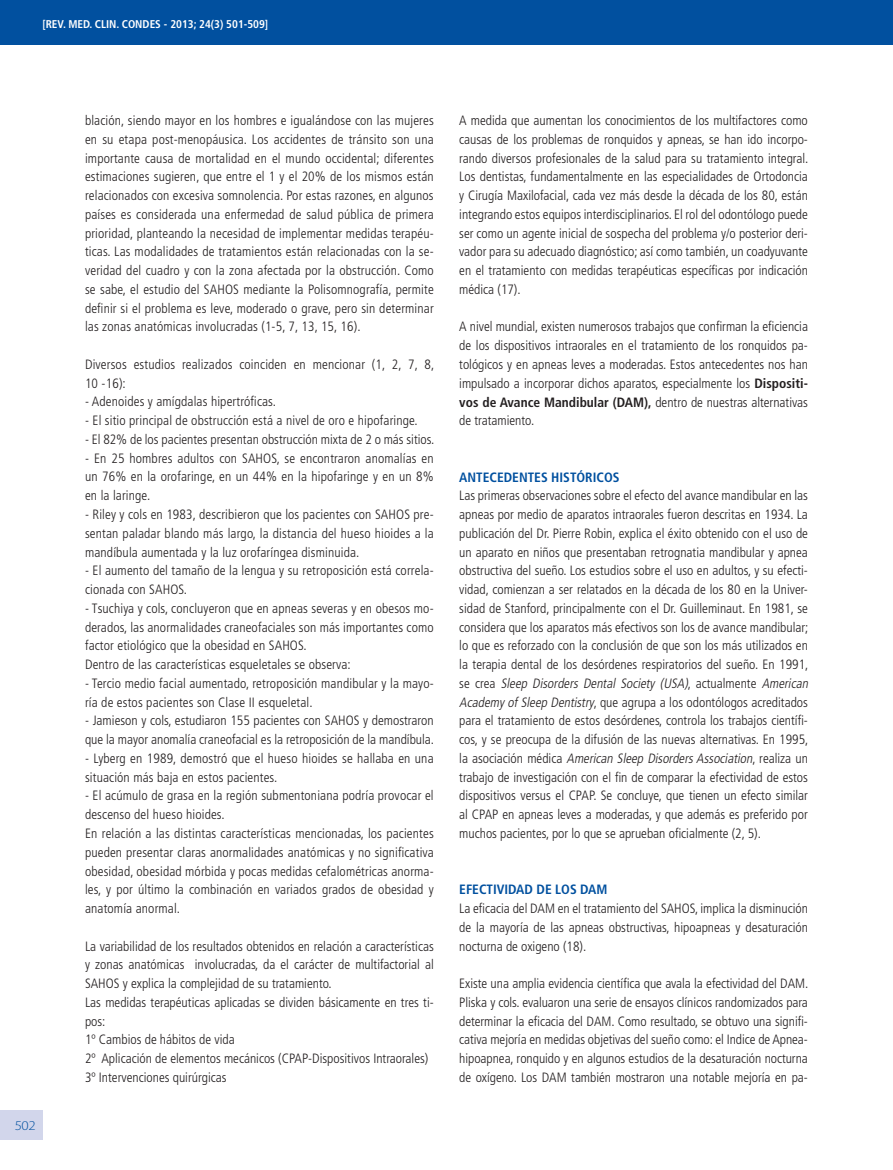
<style>
.page{position:relative;width:893px;height:1170px;background:#fff}
.page>*{position:absolute;margin:0;border:0;box-sizing:border-box;transform-origin:0 0}
.t1{font:300 condensed 13.5px/18.8px "Frutiger";color:#231f20}
.t2{font:700 condensed 13.5px "Frutiger";color:#01509f}
.t3{font:300 13.5px "Myriad Pro";color:#01509f;scale:1.1 1}
.t4{font:700 condensed 11.25px "Frutiger";color:#fff}
.s1{font-weight:700}
.s2{font-style:italic}
</style>
<div class="page">
<div style="left:0;top:1110px;width:43px;height:30px;background:#d2d6eb"></div>
<div style="left:0;top:0;width:893px;height:44px;background:#01509f"></div>
<p class="t4" style="left:42px;top:17px;width:227px">[REV. MED. CLIN. CONDES - 2013; 24(3) 501-509]</p>
<p class="t3" style="left:15px;top:1117px;width:21px">502</p>
<p class="t1" style="left:85px;top:111px;width:350px;text-align:justify">blación, siendo mayor en los hombres e igualándose con las mujeres en su etapa post-menopáusica. Los accidentes de tránsito son una importante causa de mortalidad en el mundo occidental; diferentes estimaciones sugieren, que entre el 1 y el 20% de los mismos están relacionados con excesiva somnolencia. Por estas razones, en algunos países es considerada una enfermedad de salud pública de primera prioridad, planteando la necesidad de implementar medidas terapéu&shy;ticas. Las modalidades de tratamientos están relacionadas con la se&shy;veridad del cuadro y con la zona afectada por la obstrucción. Como se sabe, el estudio del SAHOS mediante la Polisomnografía, permite definir si el problema es leve, moderado o grave, pero sin determinar las zonas anatómicas involucradas (1-5, 7, 13, 15, 16).</p>
<p class="t1" style="left:85px;top:355px;width:351px">Diversos estudios realizados coinciden en mencionar (1, 2, 7, 8,<br>10 -16):</p>
<p class="t1" style="left:85px;top:392px;width:192px">- Adenoides y amígdalas hipertróficas.</p>
<p class="t1" style="left:85px;top:411px;width:334px">- El sitio principal de obstrucción está a nivel de oro e hipofaringe.</p>
<p class="t1" style="left:85px;top:430px;width:351px">- El 82% de los pacientes presentan obstrucción mixta de 2 o más sitios.</p>
<p class="t1" style="left:85px;top:449px;width:350px;text-align:justify">- En 25 hombres adultos con SAHOS, se encontraron anomalías en un 76% en la orofaringe, en un 44% en la hipofaringe y en un 8% en la laringe.</p>
<p class="t1" style="left:85px;top:505px;width:350px;text-align:justify">- Riley y cols en 1983, describieron que los pacientes con SAHOS pre&shy;sentan paladar blando más largo, la distancia del hueso hioides a la mandíbula aumentada y la luz orofaríngea disminuida.</p>
<p class="t1" style="left:85px;top:561px;width:350px">- El aumento del tamaño de la lengua y su retroposición está correla&shy;cionada con SAHOS.</p>
<p class="t1" style="left:85px;top:599px;width:350px">- Tsuchiya y cols, concluyeron que en apneas severas y en obesos mo&shy;derados, las anormalidades craneofaciales son más importantes como factor etiológico que la obesidad en SAHOS.<br>Dentro de las características esqueletales se observa:</p>
<p class="t1" style="left:85px;top:674px;width:350px">- Tercio medio facial aumentado, retroposición mandibular y la mayo&shy;ría de estos pacientes son Clase II esqueletal.</p>
<p class="t1" style="left:85px;top:711px;width:351px">- Jamieson y cols, estudiaron 155 pacientes con SAHOS y demostraron que la mayor anomalía craneofacial es la retroposición de la mandíbula.</p>
<p class="t1" style="left:85px;top:749px;width:350px">- Lyberg en 1989, demostró que el hueso hioides se hallaba en una situación más baja en estos pacientes.</p>
<p class="t1" style="left:85px;top:786px;width:350px">- El acúmulo de grasa en la región submentoniana podría provocar el descenso del hueso hioides.<br>En relación a las distintas características mencionadas, los pacientes pueden presentar claras anormalidades anatómicas y no significativa obesidad, obesidad mórbida y pocas medidas cefalométricas anorma&shy;les, y por último la combinación en variados grados de obesidad y anatomía anormal.</p>
<p class="t1" style="left:85px;top:936px;width:350px">La variabilidad de los resultados obtenidos en relación a características y zonas anatómicas involucradas, da el carácter de multifactorial al SAHOS y explica la complejidad de su tratamiento.<br>Las medidas terapéuticas aplicadas se dividen básicamente en tres ti&shy;pos:<br>1º Cambios de hábitos de vida<br>2º Aplicación de elementos mecánicos (CPAP-Dispositivos Intraorales)<br>3º Intervenciones quirúrgicas</p>
<p class="t1" style="left:459px;top:111px;width:351px;text-align:justify">A medida que aumentan los conocimientos de los multifactores como causas de los problemas de ronquidos y apneas, se han ido incorpo&shy;rando diversos profesionales de la salud para su tratamiento integral.<br>Los dentistas, fundamentalmente en las especialidades de Ortodoncia y Cirugía Maxilofacial, cada vez más desde la década de los 80, están integrando estos equipos interdisciplinarios. El rol del odontólogo puede ser como un agente inicial de sospecha del problema y/o posterior deri&shy;vador para su adecuado diagnóstico; así como también, un coadyuvante en el tratamiento con medidas terapéuticas específicas por indicación médica (17).</p>
<p class="t1" style="left:459px;top:317px;width:350px;text-align:justify">A nivel mundial, existen numerosos trabajos que confirman la eficiencia de los dispositivos intraorales en el tratamiento de los ronquidos pa&shy;tológicos y en apneas leves a moderadas. Estos antecedentes nos han impulsado a incorporar dichos aparatos, especialmente los <span class="s1">Dispositi&shy;vos de Avance Mandibular (DAM),</span> dentro de nuestras alternativas de tratamiento.</p>
<p class="t2" style="left:459px;top:469px;width:162px">ANTECEDENTES HISTÓRICOS</p>
<p class="t1" style="left:459px;top:486px;width:353px">Las primeras observaciones sobre el efecto del avance mandibular en las apneas por medio de aparatos intraorales fueron descritas en 1934. La publicación del Dr. Pierre Robin, explica el éxito obtenido con el uso de un aparato en niños que presentaban retrognatia mandibular y apnea obstructiva del sueño. Los estudios sobre el uso en adultos, y su efecti&shy;vidad, comienzan a ser relatados en la década de los 80 en la Univer&shy;sidad de Stanford, principalmente con el Dr. Guilleminaut. En 1981, se considera que los aparatos más efectivos son los de avance mandibular; lo que es reforzado con la conclusión de que son los más utilizados en la terapia dental de los desórdenes respiratorios del sueño. En 1991, s e c r e a <span class="s2">Sleep Disorders Dental Society (USA)</span>, a c t u a l m e n t e <span class="s2">American AcademyofSleep Dentistry</span>, que agrupa a los odontólogos acreditados para el tratamiento de estos desórdenes, controla los trabajos científi&shy;cos, y se preocupa de la difusión de las nuevas alternativas. En 1995, l a a s o c i a c i ó n m é d i c a <span class="s2">American Sleep DisordersAssociation</span>, r e a l i z a u n trabajo de investigación con el fin de comparar la efectividad de estos dispositivos versus el CPAP. Se concluye, que tienen un efecto similar al CPAP en apneas leves a moderadas, y que además es preferido por muchos pacientes, por lo que se aprueban oficialmente (2, 5).</p>
<p class="t2" style="left:459px;top:881px;width:150px">EFECTIVIDAD DE LOS DAM</p>
<p class="t1" style="left:459px;top:899px;width:350px;text-align:justify">La eficacia del DAM en el tratamiento del SAHOS, implica la disminución de la mayoría de las apneas obstructivas, hipoapneas y desaturación nocturna de oxigeno (18).</p>
<p class="t1" style="left:459px;top:974px;width:351px;text-align:justify">Existe una amplia evidencia científica que avala la efectividad del DAM.<br>Pliska y cols. evaluaron una serie de ensayos clínicos randomizados para determinar la eficacia del DAM. Como resultado, se obtuvo una signifi&shy;cativa mejoría en medidas objetivas del sueño como: el Indice de Apnea&shy;hipoapnea, ronquido y en algunos estudios de la desaturación nocturna de oxígeno. Los DAM también mostraron una notable mejoría en pa-</p>
</div>
